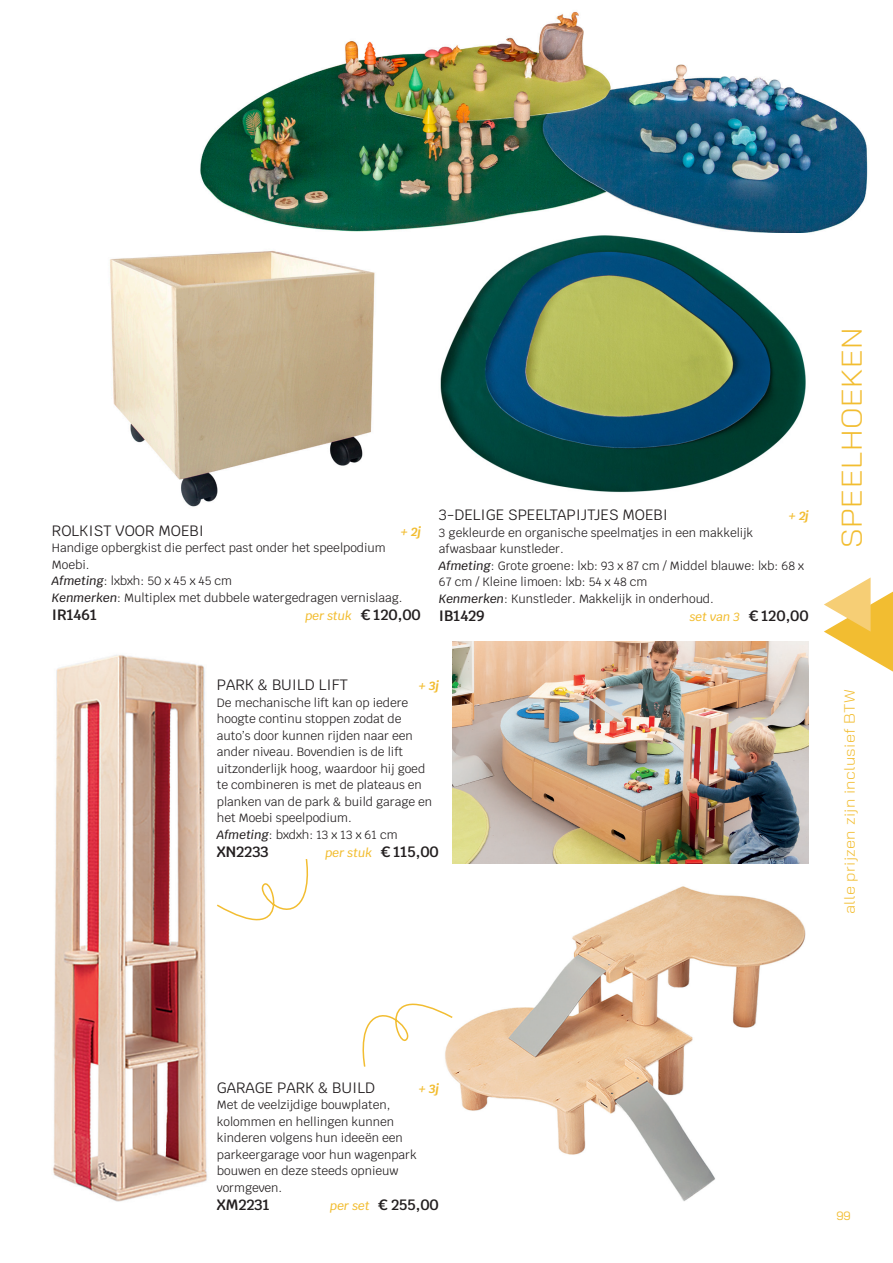
<style>
.page{position:relative;width:893px;height:1263px;background:#fff}
.page>*{position:absolute;margin:0;border:0;box-sizing:border-box;transform-origin:0 0}
.t1{font:300 28.5px "Bai Jamjuree";letter-spacing:.02em;color:#f2bd31;scale:1.1 1}
.t2{font:15px "Krub";color:#231f20}
.t3{font:600 15px "Krub";color:#231f20}
.t4{font:300 15px "Bai Jamjuree";letter-spacing:.02em;color:#f2bd31;scale:1.1 1}
.t5{font:12px/16.5px "Krub";color:#231f20}
.t6{font:italic 500 12px "Krub";color:#f2bd31}
.t7{font:italic 700 12px "Krub";color:#f2bd31}
.t8{font:12px "Bai Jamjuree";color:#f2bd31}
.s1{font-weight:500;font-style:italic}
.s2{font-weight:600;font-style:normal;font-size:15px;color:#231f20}
.s3{font-weight:500;font-style:italic;font-size:12px;color:#f2bd31}
</style>
<div class="page">
<svg style="left:824px;top:577px;width:69px;height:95px"></svg>
<img style="left:453px;top:641px;width:356px;height:222px">
<img style="left:447px;top:886px;width:359px;height:315px">
<img style="left:53px;top:655px;width:154px;height:547px">
<svg style="left:362px;top:976px;width:92px;height:92px"></svg>
<svg style="left:217px;top:859px;width:92px;height:62px"></svg>
<img style="left:110px;top:251px;width:265px;height:256px">
<img style="left:200px;top:11px;width:668px;height:222px">
<img style="left:440px;top:235px;width:366px;height:258px">
<p class="t2" style="left:52px;top:518px;width:154px">ROLKIST VOOR MOEBI</p>
<p class="t7" style="left:401px;top:525px;width:21px">+ 2j</p>
<p class="t5" style="left:52px;top:540px;width:335px">Handige opbergkist die perfect past onder het speelpodium<br>Moebi.</p>
<p class="t5" style="left:52px;top:573px;width:182px"><span class="s1">Afmeting</span>: lxbxh: 50 x 45 x 45 cm</p>
<p class="t5" style="left:52px;top:589px;width:352px"><span class="s1">Kenmerken</span>: Multiplex met dubbele watergedragen vernislaag.</p>
<p class="t3" style="left:52px;top:606px;width:47px">IR1461</p>
<p class="t6" style="left:305px;top:609px;width:117px">per stuk <span class="s2">€ 120,00</span></p>
<p class="t2" style="left:439px;top:502px;width:231px">3-DELIGE SPEELTAPIJTJES MOEBI</p>
<p class="t7" style="left:789px;top:509px;width:21px">+ 2j</p>
<p class="t5" style="left:439px;top:524px;width:316px">3 gekleurde en organische speelmatjes in een makkelijk afwasbaar kunstleder.</p>
<p class="t5" style="left:439px;top:557px;width:367px"><span class="s1">Afmeting</span>: Grote groene: lxb: 93 x 87 cm / Middel blauwe: lxb: 68 x<br>67 cm / Kleine limoen: lxb: 54 x 48 cm</p>
<p class="t5" style="left:439px;top:590px;width:276px"><span class="s1">Kenmerken</span>: Kunstleder. Makkelijk in onderhoud.</p>
<p class="t3" style="left:439px;top:607px;width:48px">IB1429</p>
<p class="t6" style="left:690px;top:610px;width:121px">set van 3 <span class="s2">€ 120,00</span></p>
<p class="t2" style="left:217px;top:672px;width:132px">PARK &amp; BUILD LIFT</p>
<p class="t7" style="left:419px;top:679px;width:22px">+ 3j</p>
<p class="t5" style="left:217px;top:694px;width:217px">De mechanische lift kan op iedere hoogte continu stoppen zodat de auto’s door kunnen rijden naar een ander niveau. Bovendien is de lift uitzonderlijk hoog, waardoor hij goed te combineren is met de plateaus en planken van de park &amp; build garage en het Moebi speelpodium.</p>
<p class="t5" style="left:217px;top:826px;width:182px"><span class="s1">Afmeting</span>: bxdxh: 13 x 13 x 61 cm</p>
<p class="t3" style="left:217px;top:842px;width:53px">XN2233</p>
<p class="t6" style="left:325px;top:845px;width:115px">per stuk <span class="s2">€ 115,00</span></p>
<h1 class="t1" style="left:828px;top:548px;width:202px;rotate:-90deg">SPEELHOEKEN</h1>
<p class="t4" style="left:837px;top:914px;width:206px;rotate:-90deg">alle prijzen zijn inclusief BTW</p>
<p class="t2" style="left:217px;top:1075px;width:160px">GARAGE PARK &amp; BUILD</p>
<p class="t7" style="left:419px;top:1082px;width:22px">+ 3j</p>
<p class="t5" style="left:217px;top:1097px;width:201px">Met de veelzijdige bouwplaten, kolommen en hellingen kunnen kinderen volgens hun ideeën een parkeergarage voor hun wagenpark bouwen en deze steeds opnieuw vormgeven.</p>
<p class="t3" style="left:217px;top:1196px;width:54px">XM2231</p>
<p class="t3" style="left:330px;top:1196px;width:110px"><span class="s3">per set</span> € 255,00</p>
<p class="t8" style="left:836px;top:1205px;width:16px">99</p>
</div>
